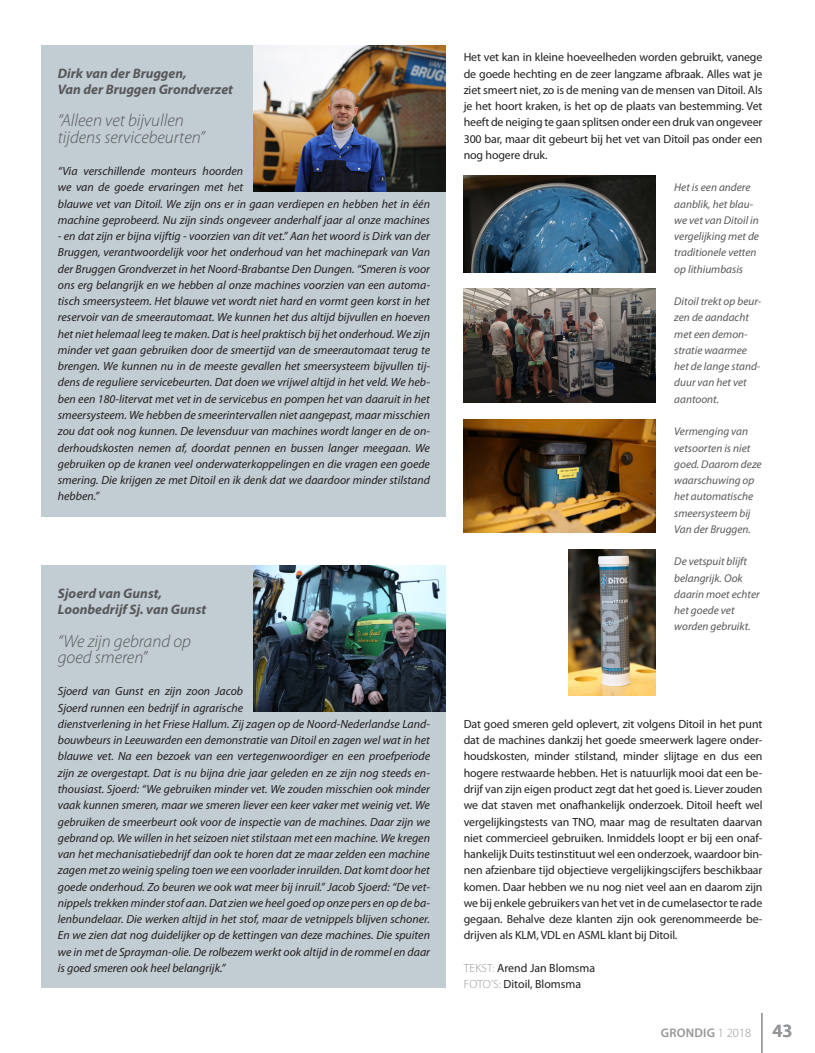
<style>
.page{position:relative;width:815px;height:1053px;background:#fff}
.page>*{position:absolute;margin:0;border:0;box-sizing:border-box;transform-origin:0 0}
.t1{font:600 18.75px "Myriad Pro";color:#939598}
.Kopje_kader{font:italic 300 17.5px "Myriad Pro";color:#57585a}
.Kopje_kader-2{font:italic 700 13.75px/16.2px "Myriad Pro";color:#57585a}
.t2{font:600 12.5px "Myriad Pro";letter-spacing:.02em;color:#939598}
.Platte_tekst_kader{font:italic 11.88px/16.2px "Myriad Pro";color:#231f20}
.Platte_tekst{font:11.88px/16.2px "Myriad Pro";letter-spacing:-.01em;color:#231f20;text-align:justify}
.Bijschrift{font:italic 11.25px/16.2px "Myriad Pro";color:#57585a}
.s1{font-weight:300;color:#939598}
.s2{font-weight:300}
</style>
<div class="page">
<hr style="left:761px;top:1012px;width:1px;height:40px;background:#939598">
<div style="left:42px;top:45px;width:404px;height:471px;background:#c1ccd3"></div>
<div style="left:42px;top:565px;width:404px;height:423px;background:#c1ccd3"></div>
<img style="left:254px;top:45px;width:192px;height:146px">
<img style="left:254px;top:565px;width:192px;height:146px">
<img style="left:463px;top:175px;width:193px;height:97px">
<img style="left:463px;top:289px;width:193px;height:114px">
<img style="left:463px;top:419px;width:193px;height:113px">
<img style="left:569px;top:549px;width:87px;height:146px">
<p class="Kopje_kader-2" style="left:58px;top:64px;width:177px">Dirk van der Bruggen,<br>Van der Bruggen Grondverzet</p>
<p class="Kopje_kader" style="left:58px;top:110px;width:127px">“Alleen vet bijvullen</p>
<p class="Kopje_kader" style="left:58px;top:126px;width:149px">tijdens servicebeurten”</p>
<p class="Platte_tekst_kader" style="left:58px;top:163px;width:374px">“Via verschillende monteurs hoorden<br>we van de goede ervaringen met het<br>blauwe vet van Ditoil. We zijn ons er in gaan verdiepen en hebben het in één machine geprobeerd. Nu zijn sinds ongeveer anderhalf jaar al onze machines</p>
<p class="Platte_tekst_kader" style="left:58px;top:228px;width:374px;text-align:justify">- en dat zijn er bijna vijftig - voorzien van dit vet.” Aan het woord is Dirk van der Bruggen, verantwoordelijk voor het onderhoud van het machinepark van Van der Bruggen Grondverzet in het Noord-Brabantse Den Dungen. “Smeren is voor ons erg belangrijk en we hebben al onze machines voorzien van een automa&shy;tisch smeersysteem. Het blauwe vet wordt niet hard en vormt geen korst in het reservoir van de smeerautomaat. We kunnen het dus altijd bijvullen en hoeven het niet helemaal leeg te maken. Dat is heel praktisch bij het onderhoud. We zijn minder vet gaan gebruiken door de smeertijd van de smeerautomaat terug te brengen. We kunnen nu in de meeste gevallen het smeersysteem bijvullen tij&shy;dens de reguliere servicebeurten. Dat doen we vrijwel altijd in het veld. We heb&shy;ben een 180-litervat met vet in de servicebus en pompen het van daaruit in het smeersysteem. We hebben de smeerintervallen niet aangepast, maar misschien zou dat ook nog kunnen. De levensduur van machines wordt langer en de on&shy;derhoudskosten nemen af, doordat pennen en bussen langer meegaan. We gebruiken op de kranen veel onderwaterkoppelingen en die vragen een goede smering. Die krijgen ze met Ditoil en ik denk dat we daardoor minder stilstand hebben.”</p>
<p class="Kopje_kader-2" style="left:58px;top:584px;width:150px">Sjoerd van Gunst,<br>Loonbedrijf Sj. van Gunst</p>
<p class="Kopje_kader" style="left:58px;top:630px;width:135px">“We zijn gebrand op</p>
<p class="Kopje_kader" style="left:58px;top:646px;width:91px">goed smeren”</p>
<p class="Platte_tekst_kader" style="left:58px;top:683px;width:374px">Sjoerd van Gunst en zijn zoon Jacob<br>Sjoerd runnen een bedrijf in agrarische<br>dienstverlening in het Friese Hallum. Zij zagen op de Noord-Nederlandse Land&shy;bouwbeurs in Leeuwarden een demonstratie van Ditoil en zagen wel wat in het blauwe vet. Na een bezoek van een vertegenwoordiger en een proefperiode zijn ze overgestapt. Dat is nu bijna drie jaar geleden en ze zijn nog steeds en&shy;thousiast. Sjoerd: “We gebruiken minder vet. We zouden misschien ook minder vaak kunnen smeren, maar we smeren liever een keer vaker met weinig vet. We gebruiken de smeerbeurt ook voor de inspectie van de machines. Daar zijn we gebrand op. We willen in het seizoen niet stilstaan met een machine. We kregen van het mechanisatiebedrijf dan ook te horen dat ze maar zelden een machine zagen met zo weinig speling toen we een voorlader inruilden. Dat komt door het goede onderhoud. Zo beuren we ook wat meer bij inruil.” Jacob Sjoerd: “De vet&shy;nippels trekken minder stof aan. Dat zien we heel goed op onze pers en op de ba&shy;lenbundelaar. Die werken altijd in het stof, maar de vetnippels blijven schoner.<br>En we zien dat nog duidelijker op de kettingen van deze machines. Die spuiten we in met de Sprayman-olie. De rolbezem werkt ook altijd in de rommel en daar is goed smeren ook heel belangrijk.”</p>
<p class="Platte_tekst" style="left:464px;top:49px;width:300px">Het vet kan in kleine hoeveelheden worden gebruikt, vanege de goede hechting en de zeer langzame afbraak. Alles wat je ziet smeert niet, zo is de mening van de mensen van Ditoil. Als je het hoort kraken, is het op de plaats van bestemming. Vet heeft de neiging te gaan splitsen onder een druk van ongeveer 300 bar, maar dit gebeurt bij het vet van Ditoil pas onder een nog hogere druk.</p>
<p class="Bijschrift" style="left:674px;top:179px;width:86px">Het is een andere aanblik, het blau&shy;we vet van Ditoil in vergelijking met de traditionele vetten op lithiumbasis</p>
<p class="Bijschrift" style="left:674px;top:293px;width:89px">Ditoil trekt op beur&shy;zen de aandacht met een demon&shy;stratie waarmee het de lange stand&shy;duur van het vet aantoont.</p>
<p class="Bijschrift" style="left:674px;top:423px;width:89px">Vermenging van vetsoorten is niet goed. Daarom deze waarschuwing op het automatische smeersysteem bij<br>Van der Bruggen.</p>
<p class="Bijschrift" style="left:674px;top:553px;width:87px">De vetspuit blijft belangrijk. Ook daarin moet echter het goede vet worden gebruikt.</p>
<p class="Platte_tekst" style="left:464px;top:715px;width:300px">Dat goed smeren geld oplevert, zit volgens Ditoil in het punt dat de machines dankzij het goede smeerwerk lagere onder&shy;houdskosten, minder stilstand, minder slijtage en dus een hogere restwaarde hebben. Het is natuurlijk mooi dat een be&shy;drijf van zijn eigen product zegt dat het goed is. Liever zouden we dat staven met onafhankelijk onderzoek. Ditoil heeft wel vergelijkingstests van TNO, maar mag de resultaten daarvan niet commercieel gebruiken. Inmiddels loopt er bij een onaf&shy;hankelijk Duits testinstituut wel een onderzoek, waardoor bin&shy;nen afzienbare tijd objectieve vergelijkingscijfers beschikbaar komen. Daar hebben we nu nog niet veel aan en daarom zijn we bij enkele gebruikers van het vet in de cumelasector te rade gegaan. Behalve deze klanten zijn ook gerenommeerde be&shy;drijven als KLM, VDL en ASML klant bij Ditoil.</p>
<p class="Platte_tekst" style="left:464px;top:959px;width:133px"><span class="s1">TEKST:</span> Arend Jan Blomsma</p>
<p class="Platte_tekst" style="left:464px;top:975px;width:119px"><span class="s1">FOTO’S:</span> Ditoil, Blomsma</p>
<p class="t2" style="left:661px;top:1024px;width:92px">GRONDIG <span class="s2">1 2018</span></p>
<p class="t1" style="left:772px;top:1018px;width:22px">43</p>
</div>
